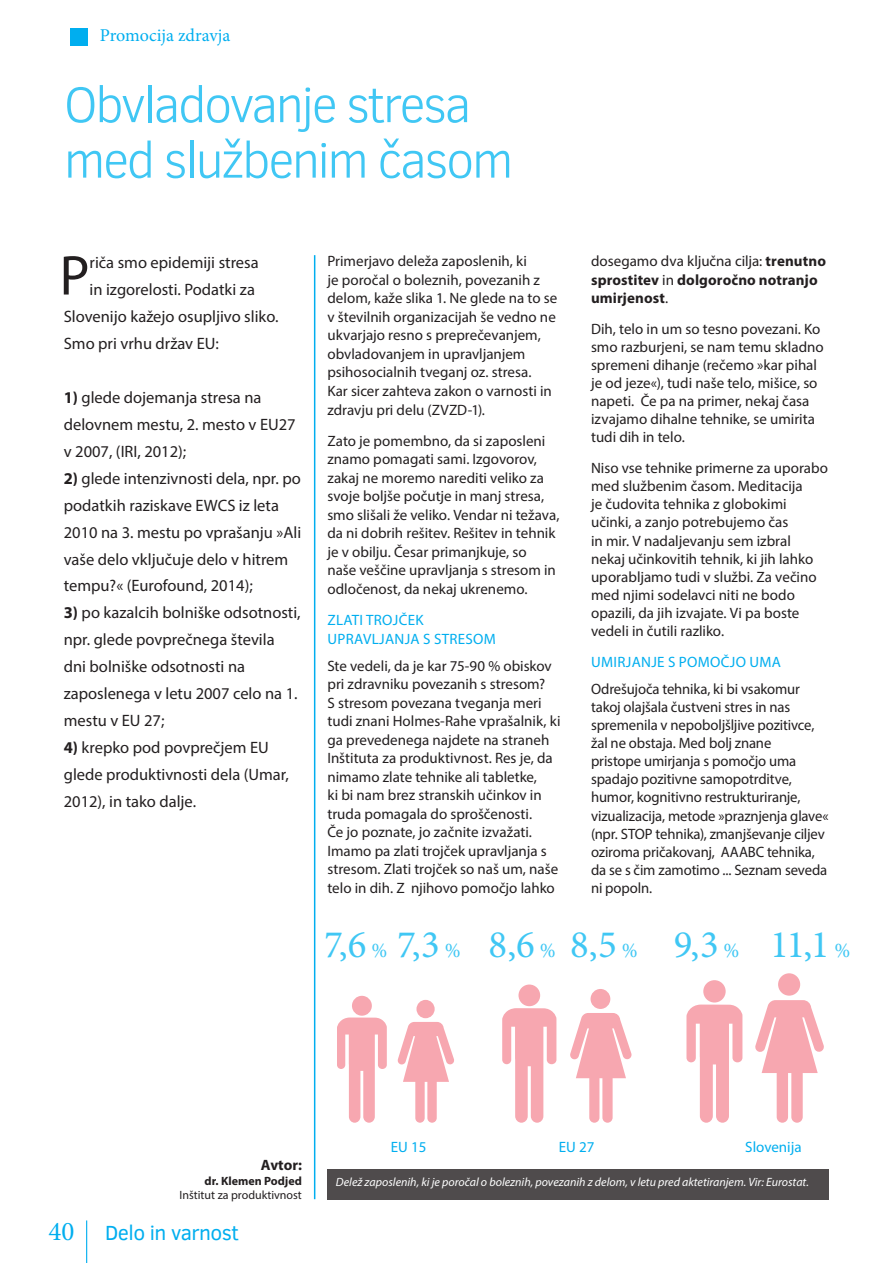
<style>
.page{position:relative;width:893px;height:1263px;background:#fff}
.page>*{position:absolute;margin:0;border:0;box-sizing:border-box;transform-origin:0 0}
.t1{font:56.55px "Myriad Pro";color:#231f20}
.t2{font:300 51px/55.5px "Clear Sans";letter-spacing:-.05em;color:#40c7f4}
.t3{font:39px "Minion Pro";color:#40c7f4}
.t4{font:21px "Clear Sans";letter-spacing:-.025em;color:#00aeef}
.t5{font:18px "Minion Pro";color:#00aeef}
.t6{font:16.5px/27px "Myriad Pro";color:#231f20}
.t7{font:15px/18.5px "Myriad Pro";color:#231f20}
.t8{font:700 15px/18.1px "Myriad Pro";letter-spacing:.005em;color:#231f20}
.t9{font:15px/18.5px "Myriad Pro";letter-spacing:.02em;color:#00aeef}
.t10{font:italic 12px "Myriad Pro";color:#fff}
.t11{font:12px "Myriad Pro";color:#231f20}
.t12{font:700 12px "Myriad Pro";color:#231f20}
.s1{font-weight:700}
.s2{font-weight:400}
.s3{font-size:21px}
.s4{font-family:"Minion Pro";font-size:27px}
</style>
<div class="page">
<hr style="left:86px;top:1220px;width:1px;height:43px;background:#00aeef">
<div style="left:71px;top:29px;width:17px;height:17px;background:#00aeef"></div>
<hr style="left:314px;top:255px;width:1px;height:944px;background:#00aeef">
<div style="left:416px;top:1000px;width:19px;height:18px;background:#f7a7b0;border-radius:50%"></div>
<svg style="left:397px;top:1022px;width:57px;height:101px"></svg>
<svg style="left:337px;top:1017px;width:50px;height:106px"></svg>
<div style="left:352px;top:996px;width:20px;height:20px;background:#f7a7b0;border-radius:50%"></div>
<div style="left:591px;top:989px;width:19px;height:20px;background:#f7a7b0;border-radius:50%"></div>
<svg style="left:570px;top:1013px;width:62px;height:110px"></svg>
<svg style="left:502px;top:1008px;width:54px;height:115px"></svg>
<div style="left:518px;top:984px;width:22px;height:22px;background:#f7a7b0;border-radius:50%"></div>
<div style="left:778px;top:973px;width:22px;height:23px;background:#f7a7b0;border-radius:50%"></div>
<svg style="left:755px;top:1000px;width:69px;height:123px"></svg>
<svg style="left:686px;top:1004px;width:56px;height:119px"></svg>
<div style="left:703px;top:980px;width:23px;height:22px;background:#f7a7b0;border-radius:50%"></div>
<div style="left:327px;top:1169px;width:502px;height:30px;background:#4f4b4c"></div>
<p class="t5" style="left:100px;top:23px;width:132px">Promocija zdravja</p>
<h2 class="t2" style="left:64px;top:77px;width:451px">Obvladovanje stresa med službenim časom</h2>
<h1 class="t1" style="left:59px;top:241px;width:25px">P</h1>
<p class="t6" style="left:90px;top:248px;width:171px">riča smo epidemiji stresa</p>
<p class="t6" style="left:90px;top:275px;width:167px">in izgorelosti. Podatki za</p>
<p class="t6" style="left:64px;top:302px;width:216px">Slovenijo kažejo osupljivo sliko.</p>
<p class="t6" style="left:64px;top:329px;width:157px">Smo pri vrhu držav EU:</p>
<p class="t6" style="left:64px;top:383px;width:233px"><span class="s1">1)</span> glede dojemanja stresa na delovnem mestu, 2. mesto v EU27 v 2007, (IRI, 2012);</p>
<p class="t6" style="left:64px;top:464px;width:239px"><span class="s1">2)</span> glede intenzivnosti dela, npr. po podatkih raziskave EWCS iz leta<br>2010 na 3. mestu po vprašanju »Ali vaše delo vključuje delo v hitrem tempu?« (Eurofound, 2014);</p>
<p class="t6" style="left:64px;top:599px;width:238px"><span class="s1">3)</span> po kazalcih bolniške odsotnosti, npr. glede povprečnega števila dni bolniške odsotnosti na zaposlenega v letu 2007 celo na 1. mestu v EU 27;</p>
<p class="t6" style="left:64px;top:734px;width:227px"><span class="s1">4)</span> krepko pod povprečjem EU glede produktivnosti dela (Umar,<br>2012), in tako dalje.</p>
<p class="t7" style="left:327px;top:252px;width:231px">Primerjavo deleža zaposlenih, ki<br>je poročal o boleznih, povezanih z delom, kaže slika 1. Ne glede na to se v številnih organizacijah še vedno ne ukvarjajo resno s preprečevanjem, obvladovanjem in upravljanjem psihosocialnih tveganj oz. stresa.<br>Kar sicer zahteva zakon o varnosti in zdravju pri delu (ZVZD-1).</p>
<p class="t7" style="left:327px;top:431px;width:234px">Zato je pomembno, da si zaposleni znamo pomagati sami. Izgovorov, zakaj ne moremo narediti veliko za svoje boljše počutje in manj stresa, smo slišali že veliko. Vendar ni težava, da ni dobrih rešitev. Rešitev in tehnik je v obilju. Česar primanjkuje, so<br>naše veščine upravljanja s stresom in odločenost, da nekaj ukrenemo.</p>
<p class="t9" style="left:328px;top:611px;width:168px">Zlati trojček upravljanja s stresom</p>
<p class="t7" style="left:327px;top:656px;width:235px">Ste vedeli, da je kar 75-90 % obiskov pri zdravniku povezanih s stresom?<br>S stresom povezana tveganja meri tudi znani Holmes-Rahe vprašalnik, ki ga prevedenega najdete na straneh Inštituta za produktivnost. Res je, da nimamo zlate tehnike ali tabletke,<br>ki bi nam brez stranskih učinkov in truda pomagala do sproščenosti.<br>Če jo poznate, jo začnite izvažati.<br>Imamo pa zlati trojček upravljanja s stresom. Zlati trojček so naš um, naše telo in dih. Z njihovo pomočjo lahko</p>
<p class="t8" style="left:591px;top:252px;width:236px"><span class="s2">dosegamo dva ključna cilja:</span> trenutno sprostitev <span class="s2">in</span> dolgoročno notranjo umirjenost<span class="s2">.</span></p>
<p class="t7" style="left:591px;top:319px;width:234px">Dih, telo in um so tesno povezani. Ko smo razburjeni, se nam temu skladno spremeni dihanje (rečemo »kar pihal je od jeze«), tudi naše telo, mišice, so napeti. Če pa na primer, nekaj časa izvajamo dihalne tehnike, se umirita tudi dih in telo.</p>
<p class="t7" style="left:591px;top:459px;width:238px">Niso vse tehnike primerne za uporabo med službenim časom. Meditacija<br>je čudovita tehnika z globokimi učinki, a zanjo potrebujemo čas<br>in mir. V nadaljevanju sem izbral nekaj učinkovitih tehnik, ki jih lahko uporabljamo tudi v službi. Za večino med njimi sodelavci niti ne bodo opazili, da jih izvajate. Vi pa boste vedeli in čutili razliko.</p>
<p class="t9" style="left:591px;top:653px;width:191px">Umirjanje s pomočjo uma</p>
<p class="t7" style="left:591px;top:679px;width:239px">Odrešujoča tehnika, ki bi vsakomur takoj olajšala čustveni stres in nas spremenila v nepoboljšljive pozitivce, žal ne obstaja. Med bolj znane<br>pristope umirjanja s pomočjo uma spadajo pozitivne samopotrditve, humor, kognitivno restrukturiranje, vizualizacija, metode »praznjenja glave« (npr. STOP tehnika), zmanjševanje ciljev oziroma pričakovanj, AAABC tehnika, da se s čim zamotimo ... Seznam seveda ni popoln.</p>
<h3 class="t3" style="left:324px;top:918px;width:528px">7,6 <span class="s3">%</span> 7,3 <span class="s3">%</span> 8,6 <span class="s3">%</span> 8,5 <span class="s3">%</span> 9,3 <span class="s3">%</span> 11,1 <span class="s3">%</span></h3>
<p class="t8" style="left:261px;top:1156px;width:42px">Avtor:</p>
<p class="t12" style="left:205px;top:1173px;width:99px">dr. Klemen Podjed</p>
<p class="t11" style="left:179px;top:1188px;width:124px">I nštitut za produktivnost</p>
<h3 class="t4" style="left:48px;top:1219px;width:192px"><span class="s4">40</span> Delo in varnost</h3>
<p class="t9" style="left:391px;top:1138px;width:37px">EU 15</p>
<p class="t9" style="left:559px;top:1138px;width:37px">EU 27</p>
<p class="t9" style="left:745px;top:1138px;width:58px">Slovenija</p>
<p class="t10" style="left:336px;top:1175px;width:474px">Delež zaposlenih, ki je poročal o boleznih, povezanih z delom, v letu pred aktetiranjem. Vir: Eurostat.</p>
</div>
